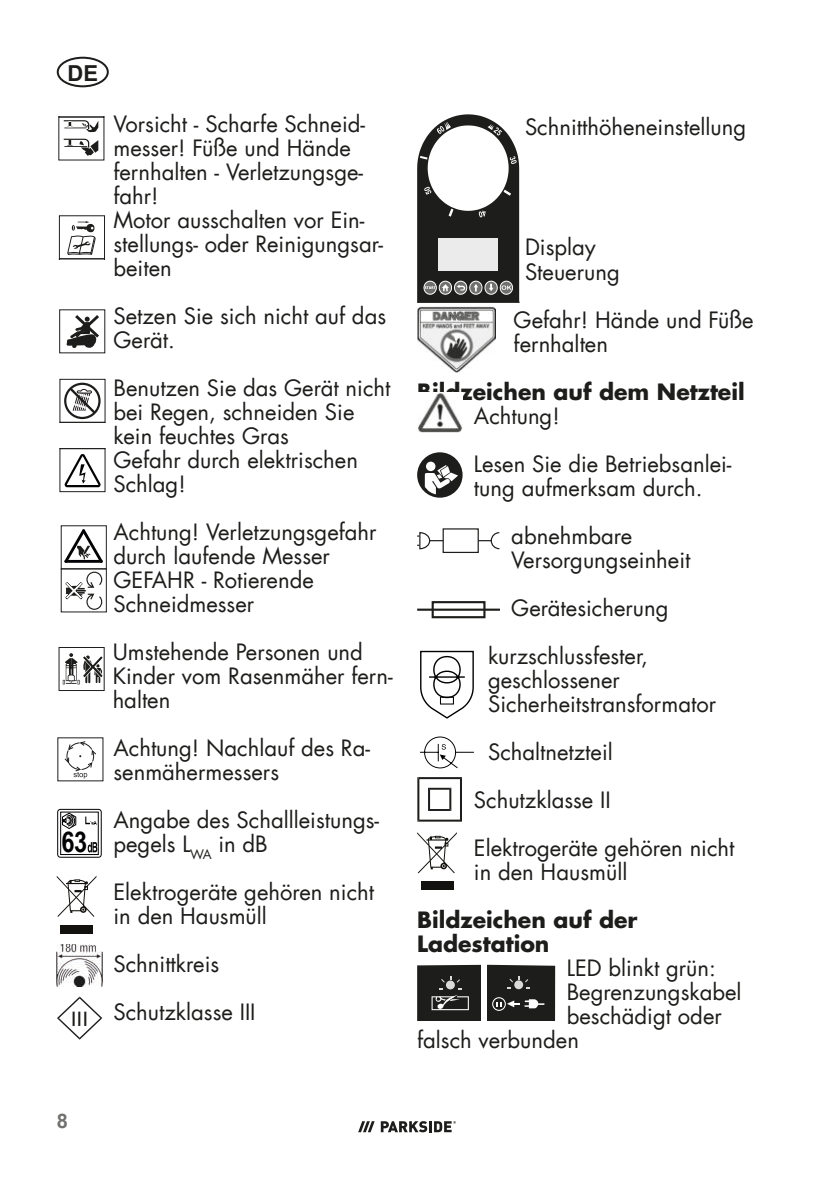
<style>
.page{position:relative;width:840px;height:1191px;background:#fff}
.page>*{position:absolute;margin:0;border:0;box-sizing:border-box;transform-origin:0 0}
.t1{font:700 28.6px "Arial Narrow";color:#020204}
.t2{font:22px/24px "Futura Com";color:#1d1d1b}
.t3{font:700 22px/24px "Futura Com";color:#1d1d1b}
.t4{font:700 22px "Arial";color:#1d1d1b}
.t5{font:700 20px "Arial";color:#70706f}
</style>
<div class="page">
<div style="left:57px;top:57px;width:52px;height:30px;border:2px solid #1d1d1b;border-radius:50%"></div>
<svg style="left:358px;top:1121px;width:16px;height:11px"></svg>
<svg style="left:380px;top:1121px;width:75px;height:11px"></svg>
<svg style="left:63px;top:120px;width:36px;height:36px"></svg>
<div style="left:58px;top:116px;width:46px;height:44px;border:1px solid #1e1f1d"></div>
<svg style="left:59px;top:221px;width:46px;height:38px"></svg>
<svg style="left:66px;top:315px;width:33px;height:33px"></svg>
<div style="left:59px;top:379px;width:46px;height:43px;border:1px solid #1e1f1d"></div>
<svg style="left:59px;top:383px;width:46px;height:40px"></svg>
<svg style="left:64px;top:454px;width:37px;height:33px"></svg>
<div style="left:59px;top:448px;width:46px;height:44px;border:1px solid #1e1f1d"></div>
<svg style="left:65px;top:571px;width:37px;height:39px"></svg>
<div style="left:61px;top:568px;width:46px;height:44px;border:1px solid #1e1f1d"></div>
<svg style="left:64px;top:529px;width:39px;height:34px"></svg>
<svg style="left:63px;top:653px;width:40px;height:31px"></svg>
<div style="left:59px;top:647px;width:46px;height:44px;border:1px solid #1e1f1d"></div>
<svg style="left:64px;top:741px;width:32px;height:37px"></svg>
<div style="left:57px;top:809px;width:44px;height:48px;border:1px solid #020204;border-radius:3px"></div>
<div style="left:60px;top:812px;width:38px;height:42px;border:1px solid #020204"></div>
<svg style="left:88px;top:842px;width:9px;height:10px"></svg>
<svg style="left:85px;top:816px;width:12px;height:9px"></svg>
<svg style="left:62px;top:813px;width:14px;height:16px"></svg>
<svg style="left:57px;top:876px;width:39px;height:41px"></svg>
<div style="left:60px;top:925px;width:33px;height:8px;background:#13120e"></div>
<img style="left:57px;top:944px;width:45px;height:42px">
<svg style="left:57px;top:996px;width:45px;height:43px"></svg>
<hr style="left:417px;top:302px;width:101px;height:1px;background:#1d1d1b">
<svg style="left:417px;top:114px;width:102px;height:188px"></svg>
<img style="left:417px;top:306px;width:78px;height:66px">
<img style="left:418px;top:393px;width:44px;height:40px">
<div style="left:417px;top:452px;width:45px;height:46px;background:#1d1d1b;border-radius:50%"></div>
<svg style="left:426px;top:461px;width:9px;height:10px"></svg>
<svg style="left:424px;top:465px;width:34px;height:29px"></svg>
<div style="left:442px;top:528px;width:36px;height:25px;border:1px solid #1d1d1b"></div>
<svg style="left:478px;top:531px;width:21px;height:19px"></svg>
<svg style="left:417px;top:531px;width:26px;height:19px"></svg>
<div style="left:431px;top:601px;width:54px;height:17px;border:2px solid #1d1d1b"></div>
<hr style="left:417px;top:608px;width:82px;height:3px;background:#1d1d1b">
<svg style="left:420px;top:650px;width:53px;height:69px"></svg>
<div style="left:439px;top:696px;width:14px;height:8px;border:1px solid #000"></div>
<svg style="left:420px;top:736px;width:53px;height:32px"></svg>
<svg style="left:417px;top:777px;width:44px;height:44px"></svg>
<svg style="left:417px;top:832px;width:39px;height:41px"></svg>
<div style="left:420px;top:881px;width:33px;height:8px;background:#13120e"></div>
<svg style="left:487px;top:964px;width:68px;height:56px;background:#323230"></svg>
<svg style="left:417px;top:964px;width:63px;height:56px;background:#323230"></svg>
<p class="t4" style="left:67px;top:60px;width:32px">DE</p>
<p class="t2" style="left:113px;top:113px;width:271px">Vorsicht - Scharfe Schneid&shy;messer! Füße und Hände fernhalten - Verletzungsge&shy;fahr!<br>Motor ausschalten vor Ein&shy;stellungs- oder Reinigungsar&shy;beiten</p>
<p class="t2" style="left:113px;top:305px;width:274px">Setzen Sie sich nicht auf das<br>Gerät.</p>
<p class="t2" style="left:113px;top:375px;width:278px">Benutzen Sie das Gerät nicht bei Regen, schneiden Sie kein feuchtes Gras<br>Gefahr durch elektrischen<br>Schlag!</p>
<p class="t2" style="left:113px;top:521px;width:264px">Achtung! Verletzungsgefahr durch laufende Messer<br>GEFAHR - Rotierende<br>Schneidmesser</p>
<p class="t2" style="left:113px;top:641px;width:281px">Umstehende Personen und<br>Kinder vom Rasenmäher fern&shy;halten</p>
<p class="t2" style="left:113px;top:737px;width:258px">Achtung! Nachlauf des Ra&shy;senmähermessers</p>
<p class="t2" style="left:113px;top:809px;width:267px">Angabe des Schallleistungs&shy;pegels L<sub>WA</sub> in dB</p>
<p class="t2" style="left:113px;top:879px;width:262px">Elektrogeräte gehören nicht in den Hausmüll</p>
<p class="t2" style="left:71px;top:941px;width:186px;line-height:48px;text-align:center">Schnittkreis<br><sub>III</sub> Schutzklasse III</p>
<h1 class="t1" style="left:62px;top:825px;width:27px">63</h1>
<p class="t2" style="left:524px;top:117px;width:222px">Schnitthöheneinstellung</p>
<p class="t2" style="left:524px;top:237px;width:96px">Display<br>Steuerung</p>
<p class="t2" style="left:513px;top:307px;width:241px">Gefahr! Hände und Füße fernhalten</p>
<p class="t3" style="left:417px;top:381px;width:329px">Bildzeichen auf dem Netzteil</p>
<p class="t2" style="left:473px;top:393px;width:259px;line-height:48px">Achtung!<br>Lesen Sie die Betriebsanlei-</p>
<p class="t2" style="left:511px;top:465px;width:193px;line-height:48px;text-indent:-37px">tung aufmerksam durch. abnehmbare</p>
<p class="t2" style="left:511px;top:549px;width:180px">Versorgungseinheit</p>
<p class="t2" style="left:511px;top:595px;width:159px">Gerätesicherung</p>
<p class="t2" style="left:488px;top:645px;width:161px">kurzschlussfester,</p>
<p class="t2" style="left:488px;top:669px;width:229px">geschlossener<br>Sicherheitstransformator</p>
<p class="t2" style="left:473px;top:729px;width:262px;line-height:48px;text-indent:14px">Schaltnetzteil<br>Schutzklasse II<br>Elektrogeräte gehören nicht</p>
<p class="t2" style="left:473px;top:861px;width:155px">in den Hausmüll</p>
<p class="t3" style="left:417px;top:909px;width:222px">Bildzeichen auf der<br>Ladestation</p>
<p class="t2" style="left:566px;top:955px;width:150px">LED blinkt grün:</p>
<p class="t2" style="left:566px;top:981px;width:176px">Begrenzungskabel</p>
<p class="t2" style="left:566px;top:1003px;width:156px">beschädigt oder</p>
<p class="t2" style="left:417px;top:1029px;width:163px">falsch verbunden</p>
<p class="t5" style="left:57px;top:1109px;width:13px">8</p>
</div>
